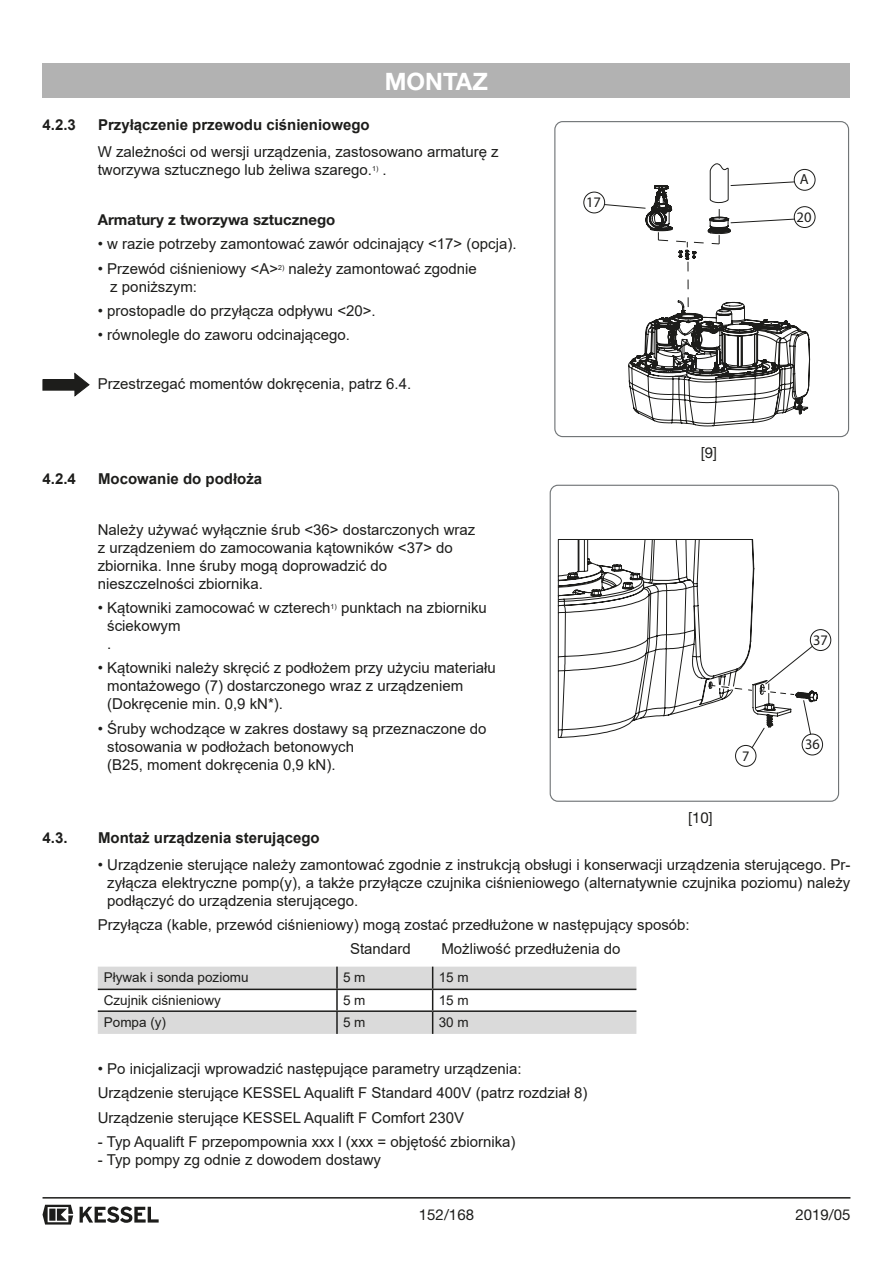
<style>
.page{position:relative;width:893px;height:1263px;background:#fff}
.page>*{position:absolute;margin:0;border:0;box-sizing:border-box;transform-origin:0 0}
.t1{font:700 24px "Helvetica Neue LT Std";color:#fff}
.t2{font:15px/18px "Arial";color:#1d1d1b}
.t3{font:700 15px "Arial";color:#1d1d1b}
.t4{font:700 15px "Helvetica Neue LT Std";color:#1d1d1b}
.t5{font:15px "Helvetica Neue LT Std";color:#1d1d1b}
.t6{font:14.55px "Myriad Pro";color:#1d1d1b}
.t7{font:13.5px "Arial";color:#1d1d1b}
</style>
<div class="page">
<div style="left:43px;top:64px;width:807px;height:34px;background:#b2b2b2"></div>
<svg style="left:80px;top:1206px;width:79px;height:17px"></svg>
<svg style="left:43px;top:1205px;width:30px;height:19px"></svg>
<hr style="left:43px;top:1197px;width:807px;height:1px;background:#1d1d1b">
<svg style="left:98px;top:967px;width:538px;height:67px"></svg>
<svg style="left:75px;top:373px;width:14px;height:23px"></svg>
<div style="left:43px;top:380px;width:32px;height:10px;background:#1d1d1b"></div>
<svg style="left:558px;top:539px;width:260px;height:199px"></svg>
<div style="left:550px;top:485px;width:289px;height:317px;border:1px solid #717577;border-radius:8px"></div>
<div style="left:810px;top:630px;width:21px;height:20px;background:#fff;border-radius:50%"></div>
<div style="left:810px;top:629px;width:21px;height:22px;border:1px solid #1d1d1b;border-radius:50%"></div>
<div style="left:802px;top:734px;width:20px;height:21px;background:#fff;border-radius:50%"></div>
<div style="left:802px;top:734px;width:21px;height:21px;border:1px solid #1d1d1b;border-radius:50%"></div>
<div style="left:735px;top:745px;width:21px;height:22px;border:1px solid #1d1d1b;border-radius:50%"></div>
<svg style="left:710px;top:645px;width:104px;height:104px"></svg>
<div style="left:554px;top:121px;width:295px;height:316px;border:1px solid #717577;border-radius:8px"></div>
<div style="left:794px;top:206px;width:21px;height:22px;border:1px solid #1d1d1b;border-radius:50%"></div>
<div style="left:794px;top:169px;width:21px;height:22px;border:1px solid #1d1d1b;border-radius:50%"></div>
<div style="left:583px;top:192px;width:22px;height:21px;border:1px solid #1d1d1b;border-radius:50%"></div>
<svg style="left:604px;top:163px;width:206px;height:263px"></svg>
<h1 class="t1" style="left:385px;top:67px;width:105px">MONTAZ</h1>
<p class="t3" style="left:43px;top:114px;width:35px">4.2.3</p>
<p class="t3" style="left:98px;top:114px;width:273px">Przyłączenie przewodu ciśnieniowego</p>
<p class="t2" style="left:98px;top:142px;width:402px">W zależności od wersji urządzenia, zastosowano armaturę z tworzywa sztucznego lub żeliwa szarego.<sup>1)</sup> .</p>
<p class="t4" style="left:98px;top:210px;width:239px">Armatury z tworzywa sztucznego</p>
<p class="t2" style="left:98px;top:235px;width:420px">• w razie potrzeby zamontować zawór odcinający &lt;17&gt; (opcja).</p>
<p class="t2" style="left:110px;top:259px;width:368px;text-indent:-13px">• Przewód ciśnieniowy &lt;A&gt;<sup>2)</sup> należy zamontować zgodnie z poniższym:</p>
<p class="t2" style="left:98px;top:302px;width:279px">• prostopadle do przyłącza odpływu &lt;20&gt;.</p>
<p class="t2" style="left:98px;top:326px;width:254px">• równolegle do zaworu odcinającego.</p>
<p class="t2" style="left:98px;top:375px;width:315px">Przestrzegać momentów dokręcenia, patrz 6.4.</p>
<p class="t3" style="left:43px;top:468px;width:35px">4.2.4</p>
<p class="t3" style="left:98px;top:468px;width:166px">Mocowanie do podłoża</p>
<p class="t2" style="left:98px;top:520px;width:379px">Należy używać wyłącznie śrub &lt;36&gt; dostarczonych wraz z urządzeniem do zamocowania kątowników &lt;37&gt; do zbiornika. Inne śruby mogą doprowadzić do nieszczelności zbiornika.</p>
<p class="t2" style="left:107px;top:599px;width:381px;text-indent:-9px">• Kątowniki zamocować w czterech<sup>1)</sup> punktach na zbiorniku ściekowym<br>.</p>
<p class="t2" style="left:107px;top:659px;width:390px;text-indent:-9px">• Kątowniki należy skręcić z podłożem przy użyciu materiału montażowego (7) dostarczonego wraz z urządzeniem (Dokręcenie min. 0,9 kN*).</p>
<p class="t2" style="left:107px;top:719px;width:381px;text-indent:-9px">• Śruby wchodzące w zakres dostawy są przeznaczone do stosowania w podłożach betonowych<br>(B25, moment dokręcenia 0,9 kN).</p>
<p class="t6" style="left:586px;top:193px;width:16px">17</p>
<p class="t6" style="left:800px;top:170px;width:10px">A</p>
<p class="t6" style="left:796px;top:208px;width:16px">20</p>
<p class="t5" style="left:701px;top:444px;width:18px">[9]</p>
<p class="t5" style="left:688px;top:809px;width:26px">[10]</p>
<p class="t6" style="left:742px;top:747px;width:9px">7</p>
<p class="t6" style="left:813px;top:631px;width:16px">37</p>
<p class="t6" style="left:805px;top:735px;width:16px">36</p>
<p class="t3" style="left:43px;top:827px;width:27px">4.3.</p>
<p class="t3" style="left:98px;top:827px;width:223px">Montaż urządzenia sterującego</p>
<p class="t2" style="left:107px;top:855px;width:745px;text-align:justify;text-indent:-9px">• Urządzenie sterujące należy zamontować zgodnie z instrukcją obsługi i konserwacji urządzenia sterującego. Pr&shy;zyłącza elektryczne pomp(y), a także przyłącze czujnika ciśnieniowego (alternatywnie czujnika poziomu) należy podłączyć do urządzenia sterującego.   </p>
<p class="t2" style="left:350px;top:912px;width:341px;line-height:24.3px;text-indent:-252px">Przyłącza (kable, przewód ciśnieniowy) mogą zostać przedłużone w następujący sposób:<br>Standard</p>
<p class="t2" style="left:441px;top:940px;width:181px">Możliwość przedłużenia do</p>
<p class="t7" style="left:104px;top:968px;width:146px">Pływak i sonda poziomu</p>
<p class="t7" style="left:343px;top:968px;width:24px">5 m</p>
<p class="t7" style="left:439px;top:968px;width:32px">15 m</p>
<p class="t7" style="left:104px;top:991px;width:119px">Czujnik ciśnieniowy</p>
<p class="t7" style="left:343px;top:991px;width:24px">5 m</p>
<p class="t7" style="left:439px;top:991px;width:32px">15 m</p>
<p class="t7" style="left:104px;top:1013px;width:64px">Pompa (y)</p>
<p class="t7" style="left:343px;top:1013px;width:24px">5 m</p>
<p class="t7" style="left:439px;top:1013px;width:32px">30 m</p>
<p class="t2" style="left:98px;top:1056px;width:491px;line-height:24.3px">• Po inicjalizacji wprowadzić następujące parametry urządzenia:<br>Urządzenie sterujące KESSEL Aqualift F Standard 400V (patrz rozdział 8)<br>Urządzenie sterujące KESSEL Aqualift F Comfort 230V</p>
<p class="t2" style="left:98px;top:1133px;width:419px">- Typ Aqualift F przepompownia xxx l (xxx = objętość zbiornika)</p>
<p class="t2" style="left:98px;top:1151px;width:285px">- Typ pompy zg odnie z dowodem dostawy</p>
<p class="t5" style="left:419px;top:1206px;width:57px">152/168</p>
<p class="t5" style="left:795px;top:1206px;width:57px">2019/05</p>
</div>
